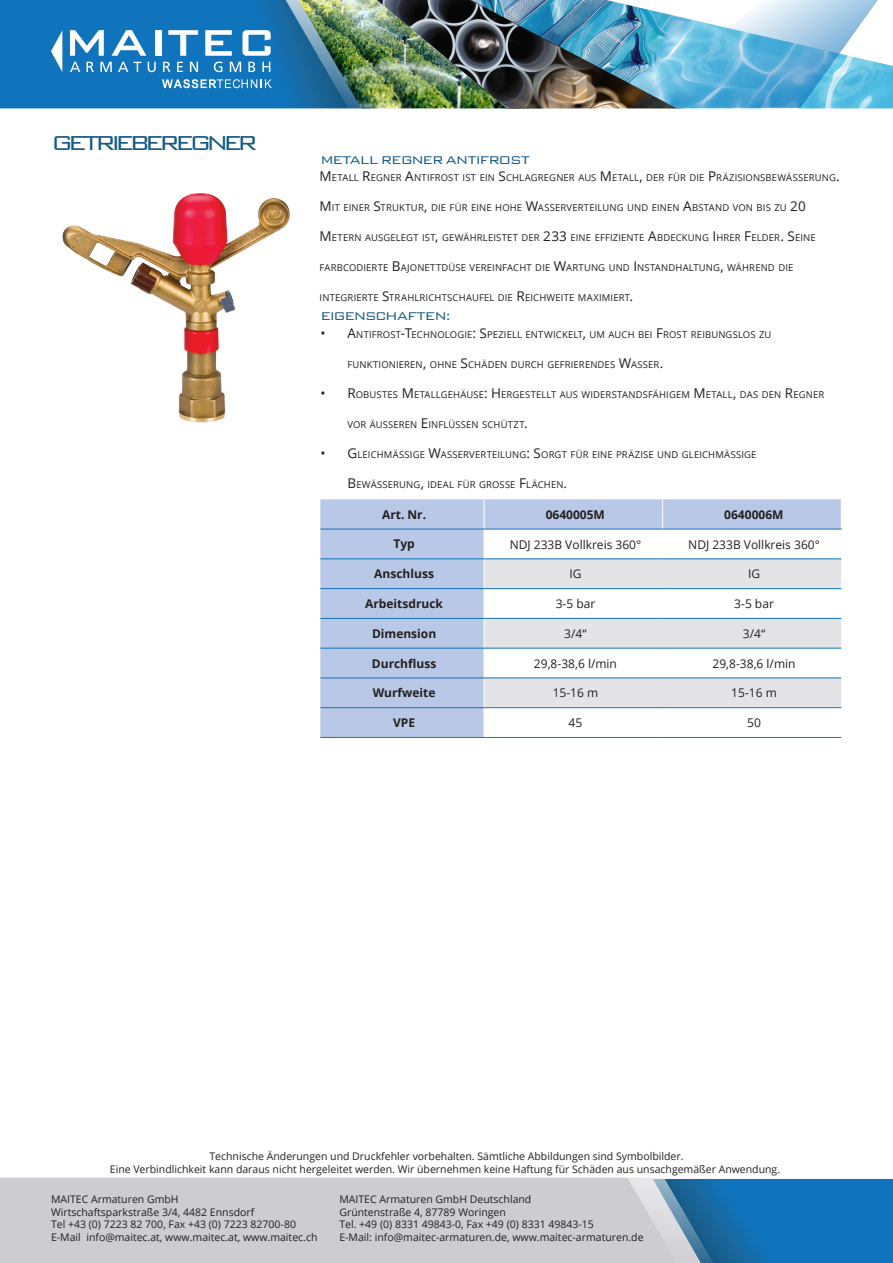
<style>
.page{position:relative;width:893px;height:1263px;background:#fff}
.page>*{position:absolute;margin:0;border:0;box-sizing:border-box;transform-origin:0 0}
.Maitec_Header_Big{font:300 27px "Bank Gothic BT";letter-spacing:-.18em;color:#165a86}
.Maitec_Header_Black{font:300 15px "Bank Gothic BT";letter-spacing:-.075em;color:#165a86}
.Maitec_Table_Font{font:12px "Open Sans";color:#231f20}
.Maitec_Table_Font-2{font:700 12px "Open Sans";color:#231f20}
.t1{font:10.5px "Open Sans";color:#231f20}
.Maitec_Header_Black-2{font:9.45px "Open Sans";letter-spacing:.015em;color:#231f20}
.s1{font-size:13.5px}
</style>
<div class="page">
<div style="left:320px;top:499px;width:521px;height:238px;background:#b9c8e6"></div>
<svg style="left:485px;top:530px;width:356px;height:207px"></svg>
<svg style="left:485px;top:559px;width:356px;height:148px;fill:#e4e4e7"></svg>
<hr style="left:484px;top:499px;width:1px;height:30px;background:#fff">
<hr style="left:662px;top:499px;width:1px;height:30px;background:#fff">
<svg style="left:484px;top:530px;width:1px;height:207px"></svg>
<hr style="left:320px;top:529px;width:164px;height:1px;background:#1074bc">
<hr style="left:484px;top:529px;width:179px;height:1px;background:#1074bc">
<hr style="left:663px;top:529px;width:179px;height:1px;background:#1074bc">
<hr style="left:320px;top:558px;width:164px;height:1px;background:#1074bc">
<hr style="left:484px;top:558px;width:179px;height:1px;background:#1074bc">
<hr style="left:663px;top:558px;width:178px;height:1px;background:#1074bc">
<hr style="left:320px;top:588px;width:164px;height:1px;background:#1074bc">
<hr style="left:484px;top:588px;width:179px;height:1px;background:#1074bc">
<hr style="left:663px;top:588px;width:178px;height:1px;background:#1074bc">
<hr style="left:320px;top:618px;width:164px;height:1px;background:#1074bc">
<hr style="left:484px;top:618px;width:179px;height:1px;background:#1074bc">
<hr style="left:663px;top:618px;width:178px;height:1px;background:#1074bc">
<hr style="left:320px;top:648px;width:164px;height:1px;background:#1074bc">
<hr style="left:484px;top:648px;width:179px;height:1px;background:#1074bc">
<hr style="left:663px;top:648px;width:178px;height:1px;background:#1074bc">
<hr style="left:320px;top:677px;width:164px;height:1px;background:#1074bc">
<hr style="left:484px;top:677px;width:179px;height:1px;background:#1074bc">
<hr style="left:663px;top:677px;width:178px;height:1px;background:#1074bc">
<hr style="left:320px;top:707px;width:164px;height:1px;background:#1074bc">
<hr style="left:484px;top:707px;width:179px;height:1px;background:#1074bc">
<hr style="left:663px;top:707px;width:178px;height:1px;background:#1074bc">
<hr style="left:320px;top:737px;width:164px;height:1px;background:#1074bc">
<hr style="left:484px;top:737px;width:179px;height:1px;background:#1074bc">
<hr style="left:663px;top:737px;width:178px;height:1px;background:#1074bc">
<img style="left:62px;top:193px;width:136px;height:156px">
<div style="left:0;top:1178px;width:605px;height:85px;background:#ccccd1"></div>
<svg style="left:605px;top:1178px;width:288px;height:85px;background:#488cbd"></svg>
<img style="left:0;top:0;width:887px;height:109px">
<img style="left:361px;top:0;width:254px;height:108px">
<p class="Maitec_Header_Big" style="left:51px;top:128px;width:208px">GETRIEBEREGNER</p>
<p class="Maitec_Header_Black" style="left:320px;top:152px;width:211px">METALL REGNER ANTIFROST</p>
<p class="Maitec_Header_Black-2" style="left:320px;top:171px;width:522px"><span class="s1">M</span>ETALL <span class="s1">R</span>EGNER <span class="s1">A</span>NTIFROST IST EIN <span class="s1">S</span>CHLAGREGNER AUS <span class="s1">M</span>ETALL<span class="s1">,</span> DER FÜR DIE <span class="s1">P</span>RÄZISIONSBEWÄSSERUNG<span class="s1">.</span></p>
<p class="Maitec_Header_Black-2" style="left:320px;top:201px;width:488px"><span class="s1">M</span>IT EINER <span class="s1">S</span>TRUKTUR<span class="s1">,</span> DIE FÜR EINE HOHE <span class="s1">W</span>ASSERVERTEILUNG UND EINEN <span class="s1">A</span>BSTAND VON BIS ZU <span class="s1">20</span></p>
<p class="Maitec_Header_Black-2" style="left:320px;top:231px;width:498px"><span class="s1">M</span>ETERN AUSGELEGT IST<span class="s1">,</span> GEWÄHRLEISTET DER <span class="s1">233</span> EINE EFFIZIENTE <span class="s1">A</span>BDECKUNG <span class="s1">I</span> HRER <span class="s1">F</span>ELDER<span class="s1">. S</span>EINE</p>
<p class="Maitec_Header_Black-2" style="left:320px;top:261px;width:475px">FARBCODIERTE <span class="s1">B</span>AJONETTDÜSE VEREINFACHT DIE <span class="s1">W</span>ARTUNG UND <span class="s1">I</span> NSTANDHALTUNG<span class="s1">,</span> WÄHREND DIE</p>
<p class="Maitec_Header_Black-2" style="left:320px;top:291px;width:315px">INTEGRIERTE <span class="s1">S</span>TRAHLRICHTSCHAUFEL DIE <span class="s1">R</span>EICHWEITE MAXIM IERT<span class="s1">.</span></p>
<p class="Maitec_Header_Black" style="left:320px;top:308px;width:132px">EIGENSCHAFTEN:</p>
<p class="Maitec_Header_Black-2" style="left:320px;top:328px;width:453px"><span class="s1">• A</span>NTIFROST<span class="s1">-T</span>ECHNOLOGIE<span class="s1">: S</span>PEZIELL ENTWICKELT<span class="s1">,</span> UM AUCH BEI <span class="s1">F</span>ROST REIBUNGSLOS ZU</p>
<p class="Maitec_Header_Black-2" style="left:347px;top:358px;width:317px">FUNKTIONIEREN<span class="s1">,</span> OHNE <span class="s1">S</span>CHÄDEN DURCH GEFRIERENDES <span class="s1">W</span>ASSER<span class="s1">.</span></p>
<p class="Maitec_Header_Black-2" style="left:320px;top:388px;width:504px"><span class="s1">• R</span>OBUSTES <span class="s1">M</span>ETALLGEHÄUSE<span class="s1">: H</span> ERGESTELLT AUS WIDERSTANDSFÄHIGEM <span class="s1">M</span>ETALL<span class="s1">,</span> DAS DEN <span class="s1">R</span>EGNER</p>
<p class="Maitec_Header_Black-2" style="left:347px;top:418px;width:182px">VOR ÄUSSEREN <span class="s1">E</span> INFLÜSSEN SCHÜTZT<span class="s1">.</span></p>
<p class="Maitec_Header_Black-2" style="left:320px;top:448px;width:438px"><span class="s1">• G</span> LEICHMÄSSIGE <span class="s1">W</span>ASSERVERTEILUNG<span class="s1">: S</span>ORGT FÜR EINE PRÄZISE UND GLEICHMÄSSIGE</p>
<p class="Maitec_Header_Black-2" style="left:347px;top:478px;width:221px"><span class="s1">B</span> EWÄSSERUNG<span class="s1">,</span> IDEAL FÜR GROSSE <span class="s1">F</span>LÄCHEN<span class="s1">.</span></p>
<p class="Maitec_Table_Font-2" style="left:382px;top:506px;width:46px">Art. Nr.</p>
<p class="Maitec_Table_Font-2" style="left:546px;top:506px;width:61px">0640005M</p>
<p class="Maitec_Table_Font-2" style="left:724px;top:506px;width:61px">0640006M</p>
<p class="Maitec_Table_Font-2" style="left:393px;top:535px;width:23px">Typ</p>
<p class="Maitec_Table_Font" style="left:510px;top:536px;width:133px">NDJ 233B Vollkreis 360°</p>
<p class="Maitec_Table_Font" style="left:688px;top:536px;width:133px">NDJ 233B Vollkreis 360°</p>
<p class="Maitec_Table_Font-2" style="left:374px;top:565px;width:61px">Anschluss</p>
<p class="Maitec_Table_Font" style="left:569px;top:566px;width:14px">IG</p>
<p class="Maitec_Table_Font" style="left:748px;top:566px;width:14px">IG</p>
<p class="Maitec_Table_Font-2" style="left:365px;top:595px;width:79px">Arbeitsdruck</p>
<p class="Maitec_Table_Font" style="left:556px;top:595px;width:41px">3-5 bar</p>
<p class="Maitec_Table_Font" style="left:734px;top:595px;width:41px">3-5 bar</p>
<p class="Maitec_Table_Font-2" style="left:372px;top:625px;width:66px">Dimension</p>
<p class="Maitec_Table_Font" style="left:564px;top:625px;width:24px">3/4“</p>
<p class="Maitec_Table_Font" style="left:743px;top:625px;width:24px">3/4“</p>
<p class="Maitec_Table_Font-2" style="left:372px;top:655px;width:66px">Durchfluss</p>
<p class="Maitec_Table_Font" style="left:534px;top:655px;width:85px">29,8-38,6 l/min</p>
<p class="Maitec_Table_Font" style="left:712px;top:655px;width:85px">29,8-38,6 l/min</p>
<p class="Maitec_Table_Font-2" style="left:373px;top:684px;width:64px">Wurfweite</p>
<p class="Maitec_Table_Font" style="left:553px;top:685px;width:47px">15-16 m</p>
<p class="Maitec_Table_Font" style="left:731px;top:685px;width:47px">15-16 m</p>
<p class="Maitec_Table_Font-2" style="left:393px;top:714px;width:24px">VPE</p>
<p class="Maitec_Table_Font" style="left:569px;top:714px;width:15px">45</p>
<p class="Maitec_Table_Font" style="left:747px;top:714px;width:15px">50</p>
<p class="t1" style="left:209px;top:1148px;width:476px">Technische Änderungen und Druckfehler vorbehalten. Sämtliche Abbildungen sind Symbolbilder.</p>
<p class="t1" style="left:110px;top:1162px;width:672px">Eine Verbindlichkeit kann daraus nicht hergeleitet werden. Wir übernehmen keine Haftung für Schäden aus unsachgemäßer Anwendung.</p>
<p class="t1" style="left:51px;top:1192px;width:129px">MAITEC Armaturen GmbH</p>
<p class="t1" style="left:51px;top:1204px;width:205px">Wirtschaftsparkstraße 3/4, 4482 Ennsdorf</p>
<p class="t1" style="left:51px;top:1217px;width:246px">Tel +43 (0) 7223 82 700, Fax +43 (0) 7223 82700-80</p>
<p class="t1" style="left:51px;top:1230px;width:268px">E-Mail info@maitec.at, www.maitec.at, www.maitec.ch</p>
<p class="t1" style="left:339px;top:1192px;width:193px">MAITEC Armaturen GmbH Deutschland</p>
<p class="t1" style="left:339px;top:1204px;width:168px">Grüntenstraße 4, 87789 Woringen</p>
<p class="t1" style="left:339px;top:1217px;width:256px">Tel. +49 (0) 8331 49843-0, Fax +49 (0) 8331 49843-15</p>
<p class="t1" style="left:339px;top:1230px;width:306px">E-Mail: info@maitec-armaturen.de, www.maitec-armaturen.de</p>
</div>
